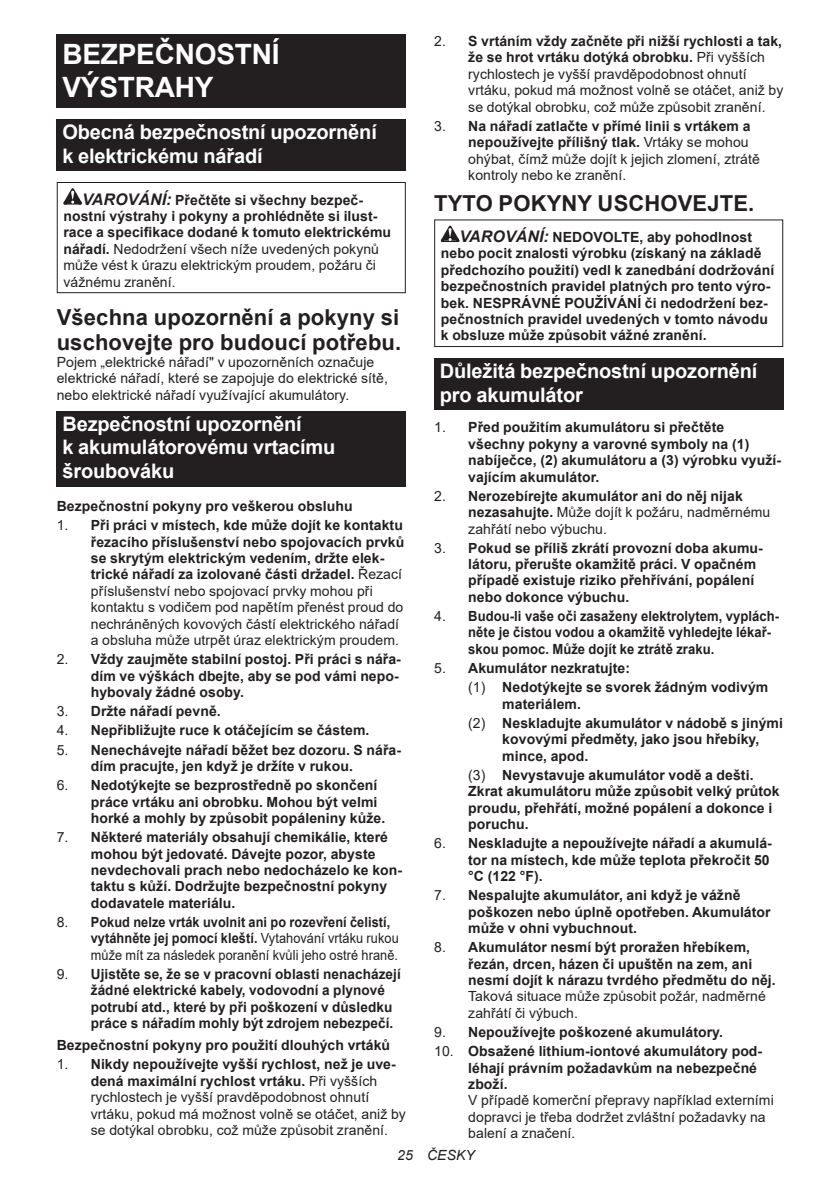
<style>
.page{position:relative;width:840px;height:1191px;background:#fff}
.page>*{position:absolute;margin:0;border:0;box-sizing:border-box;transform-origin:0 0}
.t1{font:700 28px/32.8px "Arial";letter-spacing:-.01em;color:#fff}
.t2{font:700 22px/25.8px "Arial";letter-spacing:.005em;color:#231f20}
.t3{font:700 20px/23.4px "Arial";letter-spacing:-.01em;color:#fff}
.t4{font:700 14px/16.4px "Arial";letter-spacing:.005em;color:#231f20}
.t5{font:14px/16.4px "Arial";letter-spacing:.005em;color:#231f20}
.t6{font:700 14px/16.4px "Arial";letter-spacing:.005em;color:#231f20;scale:.91 1}
.t7{font:700 14px/16.4px "Arial";letter-spacing:.005em;color:#231f20;scale:.93 1}
.t8{font:italic 14px "Arial";letter-spacing:.005em;color:#231f20}
.s1{font-style:italic;font-size:16px}
.s2{font-weight:400}
.s3{font-weight:700}
</style>
<div class="page">
<div style="left:57px;top:34px;width:348px;height:74px;background:#231f20"></div>
<div style="left:57px;top:119px;width:348px;height:52px;background:#231f20"></div>
<svg style="left:63px;top:188px;width:19px;height:17px"></svg>
<div style="left:57px;top:182px;width:348px;height:111px;border:1px solid #231f20"></div>
<div style="left:57px;top:411px;width:348px;height:75px;background:#231f20"></div>
<svg style="left:440px;top:226px;width:19px;height:16px"></svg>
<div style="left:434px;top:219px;width:348px;height:128px;border:1px solid #231f20"></div>
<div style="left:434px;top:358px;width:348px;height:52px;background:#231f20"></div>
<h1 class="t1" style="left:62px;top:38px;width:218px">BEZPEČNOSTNÍ<br>VÝSTRAHY</h1>
<h3 class="t3" style="left:62px;top:121px;width:316px">Obecná bezpečnostní upozornění k elektrickému nářadí</h3>
<p class="t4" style="left:63px;top:192px;width:329px;text-indent:19px"><span class="s1">VAROVÁNÍ:</span> Přečtěte si všechny bezpeč&shy;nostní výstrahy i pokyny a prohlédněte si ilust&shy;race a specifikace dodané k tomuto elektrickému nářadí. <span class="s2">Nedodržení všech níže uvedených pokynů může vést k úrazu elektrickým proudem, požáru či vážnému zranění.</span></p>
<h2 class="t2" style="left:57px;top:304px;width:346px">Všechna upozornění a pokyny si uschovejte pro budoucí potřebu.</h2>
<p class="t5" style="left:57px;top:353px;width:332px">Pojem „elektrické nářadí" v upozorněních označuje elektrické nářadí, které se zapojuje do elektrické sítě, nebo elektrické nářadí využívající akumulátory.</p>
<h3 class="t3" style="left:62px;top:412px;width:274px">Bezpečnostní upozornění<br>k akumulátorovému vrtacímu šroubováku</h3>
<p class="t4" style="left:57px;top:498px;width:297px">Bezpečnostní pokyny pro veškerou obsluhu</p>
<p class="t5" style="left:91px;top:517px;width:315px;text-indent:-34px">1. <span class="s3">Při práci v místech, kde může dojít ke kontaktu řezacího příslušenství nebo spojovacích prvků se skrytým elektrickým vedením, držte elek&shy;trické nářadí za izolované části držadel.</span> Řezací příslušenství nebo spojovací prvky mohou při kontaktu s vodičem pod napětím přenést proud do nechráněných kovových částí elektrického nářadí a obsluha může utrpět úraz elektrickým proudem.</p>
<p class="t4" style="left:91px;top:651px;width:311px;text-indent:-34px"><span class="s2">2.</span> Vždy zaujměte stabilní postoj. Při práci s nářa&shy;dím ve výškách dbejte, aby se pod vámi nepo&shy;hybovaly žádné osoby.</p>
<p class="t4" style="left:57px;top:703px;width:165px"><span class="s2">3.</span> Držte nářadí pevně.</p>
<p class="t4" style="left:57px;top:722px;width:314px"><span class="s2">4.</span> Nepřibližujte ruce k otáčejícím se částem.</p>
<p class="t4" style="left:91px;top:741px;width:311px;text-indent:-34px"><span class="s2">5.</span> Nenechávejte nářadí běžet bez dozoru. S nářa&shy;dím pracujte, jen když je držíte v rukou.</p>
<p class="t4" style="left:91px;top:777px;width:296px;text-indent:-34px"><span class="s2">6.</span> Nedotýkejte se bezprostředně po skončení práce vrtáku ani obrobku. Mohou být velmi horké a mohly by způsobit popáleniny kůže.</p>
<p class="t4" style="left:91px;top:829px;width:312px;text-indent:-34px"><span class="s2">7.</span> Některé materiály obsahují chemikálie, které mohou být jedovaté. Dávejte pozor, abyste nevdechovali prach nebo nedocházelo ke kon&shy;taktu s kůží. Dodržujte bezpečnostní pokyny dodavatele materiálu.</p>
<p class="t6" style="left:91px;top:914px;width:340px;text-indent:-34px"><span class="s2">8.</span> Pokud nelze vrták uvolnit ani po rozevření čelistí, vytáhněte jej pomocí kleští. <span class="s2">Vytahování vrtáku rukou může mít za následek poranění kvůli jeho ostré hraně.</span></p>
<p class="t4" style="left:91px;top:966px;width:311px;text-indent:-34px"><span class="s2">9.</span> Ujistěte se, že se v pracovní oblasti nenacházejí žádné elektrické kabely, vodovodní a plynové potrubí atd., které by při poškození v důsledku práce s nářadím mohly být zdrojem nebezpečí.</p>
<p class="t4" style="left:57px;top:1037px;width:335px">Bezpečnostní pokyny pro použití dlouhých vrtáků</p>
<p class="t5" style="left:91px;top:1056px;width:316px;text-indent:-34px">1. <span class="s3">Nikdy nepoužívejte vyšší rychlost, než je uve&shy;dená maximální rychlost vrtáku.</span> Při vyšších rychlostech je vyšší pravděpodobnost ohnutí vrtáku, pokud má možnost volně se otáčet, aniž by se dotýkal obrobku, což může způsobit zranění.</p>
<p class="t5" style="left:468px;top:33px;width:316px;text-indent:-34px">2. <span class="s3">S vrtáním vždy začněte při nižší rychlosti a tak, že se hrot vrtáku dotýká obrobku.</span> Při vyšších rychlostech je vyšší pravděpodobnost ohnutí vrtáku, pokud má možnost volně se otáčet, aniž by se dotýkal obrobku, což může způsobit zranění.</p>
<p class="t5" style="left:468px;top:118px;width:293px;text-indent:-34px">3. <span class="s3">Na nářadí zatlačte v přímé linii s vrtákem a nepoužívejte přílišný tlak.</span> Vrtáky se mohou ohýbat, čímž může dojít k jejich zlomení, ztrátě kontroly nebo ke zranění.</p>
<h2 class="t2" style="left:434px;top:191px;width:321px">TYTO POKYNY USCHOVEJTE.</h2>
<p class="t4" style="left:440px;top:229px;width:335px;text-indent:19px"><span class="s1">VAROVÁNÍ:</span> NEDOVOLTE, aby pohodlnost nebo pocit znalosti výrobku (získaný na základě předchozího použití) vedl k zanedbání dodržování bezpečnostních pravidel platných pro tento výro&shy;bek. NESPRÁVNÉ POUŽÍVÁNÍ či nedodržení bez&shy;pečnostních pravidel uvedených v tomto návodu k obsluze může způsobit vážné zranění.</p>
<h3 class="t3" style="left:439px;top:360px;width:319px">Důležitá bezpečnostní upozornění pro akumulátor</h3>
<p class="t4" style="left:468px;top:419px;width:314px;text-indent:-34px"><span class="s2">1.</span> Před použitím akumulátoru si přečtěte všechny pokyny a varovné symboly na (1) nabíječce, (2) akumulátoru a (3) výrobku využí&shy;vajícím akumulátor.</p>
<p class="t5" style="left:468px;top:487px;width:303px;text-indent:-34px">2. <span class="s3">Nerozebírejte akumulátor ani do něj nijak nezasahujte.</span> Může dojít k požáru, nadměrnému zahřátí nebo výbuchu.</p>
<p class="t4" style="left:468px;top:540px;width:296px;text-indent:-34px"><span class="s2">3.</span> Pokud se příliš zkrátí provozní doba akumu&shy;látoru, přerušte okamžitě práci. V opačném případě existuje riziko přehřívání, popálení nebo dokonce výbuchu.</p>
<p class="t7" style="left:468px;top:608px;width:336px;text-indent:-34px"><span class="s2">4.</span> Budou-li vaše oči zasaženy elektrolytem, vyplách&shy;něte je čistou vodou a okamžitě vyhledejte lékař&shy;skou pomoc. Může dojít ke ztrátě zraku.</p>
<p class="t4" style="left:468px;top:658px;width:301px;line-height:19.2px;text-indent:-34px"><span class="s2">5.</span> Akumulátor nezkratujte:<br><span class="s2">(1)</span> Nedotýkejte se svorek žádným vodivým</p>
<p class="t4" style="left:468px;top:694px;width:316px;line-height:19.2px;text-indent:34px">materiálem.<br><span class="s2">(2)</span> Neskladujte akumulátor v nádobě s jinými</p>
<p class="t4" style="left:502px;top:731px;width:258px">kovovými předměty, jako jsou hřebíky, mince, apod.</p>
<p class="t4" style="left:468px;top:767px;width:313px"><span class="s2">(3)</span> Nevystavuje akumulátor vodě a dešti.<br>Zkrat akumulátoru může způsobit velký průtok proudu, přehřátí, možné popálení a dokonce i poruchu.</p>
<p class="t4" style="left:468px;top:835px;width:305px;text-indent:-34px"><span class="s2">6.</span> Neskladujte a nepoužívejte nářadí a akumulá&shy;tor na místech, kde může teplota překročit 50 °C (122 °F).</p>
<p class="t4" style="left:468px;top:887px;width:304px;text-indent:-34px"><span class="s2">7.</span> Nespalujte akumulátor, ani když je vážně poškozen nebo úplně opotřeben. Akumulátor může v ohni vybuchnout.</p>
<p class="t4" style="left:468px;top:939px;width:309px;text-indent:-34px"><span class="s2">8.</span> Akumulátor nesmí být proražen hřebíkem, řezán, drcen, házen či upuštěn na zem, ani nesmí dojít k nárazu tvrdého předmětu do něj.</p>
<p class="t5" style="left:468px;top:988px;width:299px">Taková situace může způsobit požár, nadměrné zahřátí či výbuch.</p>
<p class="t4" style="left:434px;top:1024px;width:290px"><span class="s2">9.</span> Nepoužívejte poškozené akumulátory.</p>
<p class="t4" style="left:468px;top:1043px;width:295px;text-indent:-34px"><span class="s2">10.</span> Obsažené lithium-iontové akumulátory pod&shy;léhají právním požadavkům na nebezpečné zboží.</p>
<p class="t5" style="left:468px;top:1092px;width:307px">V případě komerční přepravy například externími dopravci je třeba dodržet zvláštní požadavky na balení a značení.</p>
<p class="t8" style="left:397px;top:1146px;width:79px">25 ČESKY</p>
</div>
